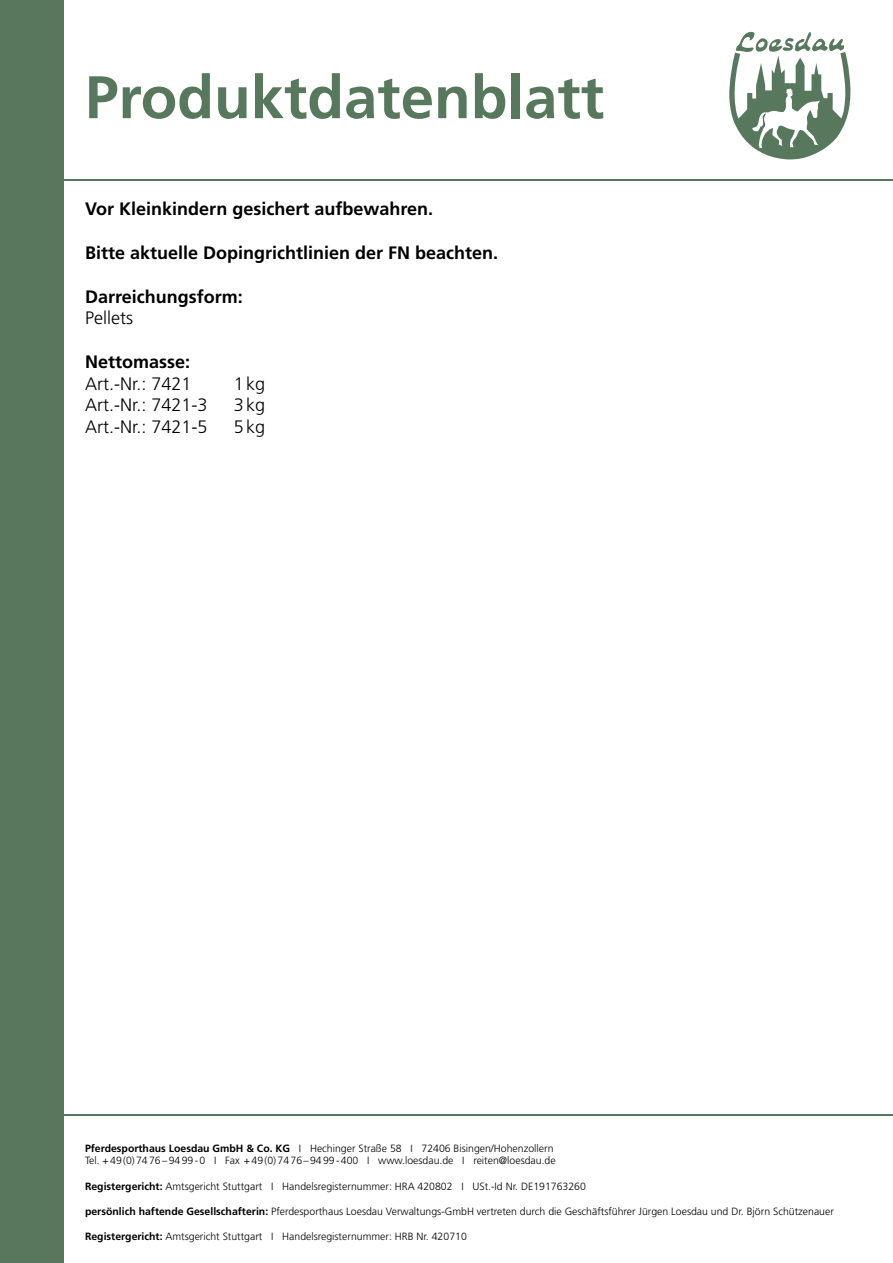
<style>
.page{position:relative;width:893px;height:1263px;background:#fff}
.page>*{position:absolute;margin:0;border:0;box-sizing:border-box;transform-origin:0 0}
.t1{font:700 60px "Frutiger LT Std";color:#57785d}
.t2{font:700 18px "Frutiger LT Std";color:#000}
.t3{font:300 18px "Frutiger LT Std";color:#000}
.t4{font:300 10.5px/12.6px "Frutiger LT Std";color:#000}
.s1{font-weight:700}
</style>
<div class="page">
<svg style="left:729px;top:31px;width:122px;height:128px"></svg>
<hr style="left:0;top:180px;width:893px;height:1px;background:#57785d">
<hr style="left:0;top:1114px;width:893px;height:1px;background:#57785d">
<div style="left:0;top:0;width:64px;height:1263px;background:#57785d"></div>
<h1 class="t1" style="left:85px;top:62px;width:521px">Produktdatenblatt</h1>
<h2 class="t2" style="left:85px;top:198px;width:350px">Vor Kleinkindern gesichert aufbewahren.</h2>
<h2 class="t2" style="left:85px;top:242px;width:415px">Bitte aktuelle Dopingrichtlinien der FN beachten.</h2>
<h2 class="t2" style="left:85px;top:286px;width:159px">Darreichungsform:</h2>
<h2 class="t3" style="left:85px;top:308px;width:49px">Pellets</h2>
<h2 class="t2" style="left:85px;top:351px;width:107px">Nettomasse:</h2>
<h2 class="t3" style="left:85px;top:373px;width:108px">Art.-Nr.: 7421</h2>
<h2 class="t3" style="left:234px;top:373px;width:33px">1kg</h2>
<h2 class="t3" style="left:85px;top:395px;width:124px">Art.-Nr.: 7421-3</h2>
<h2 class="t3" style="left:234px;top:395px;width:33px">3kg</h2>
<h2 class="t3" style="left:85px;top:417px;width:124px">Art.-Nr.: 7421-5</h2>
<h2 class="t3" style="left:234px;top:417px;width:33px">5kg</h2>
<p class="t4" style="left:85px;top:1142px;width:472px"><span class="s1">Pferdesporthaus Loesdau GmbH &amp; Co. KG</span> I Hechinger Straße 58 I 72406 Bisingen/Hohenzollern<br>Tel. +49(0)7476–9499-0 I Fax +49(0)7476–9499-400 I www.loesdau.de I reiten@loesdau.de</p>
<p class="t4" style="left:85px;top:1180px;width:502px"><span class="s1">Registergericht:</span> Amtsgericht Stuttgart I Handelsregisternummer: HRA 420802 I USt.-Id Nr. DE191763260</p>
<p class="t4" style="left:85px;top:1205px;width:750px"><span class="s1">persönlich haftende Gesellschafterin:</span> Pferdesporthaus Loesdau Verwaltungs-GmbH vertreten durch die Geschäftsführer Jürgen Loesdau und Dr. Björn Schützenauer</p>
<p class="t4" style="left:85px;top:1230px;width:383px"><span class="s1">Registergericht:</span> Amtsgericht Stuttgart I Handelsregisternummer: HRB Nr. 420710</p>
</div>
